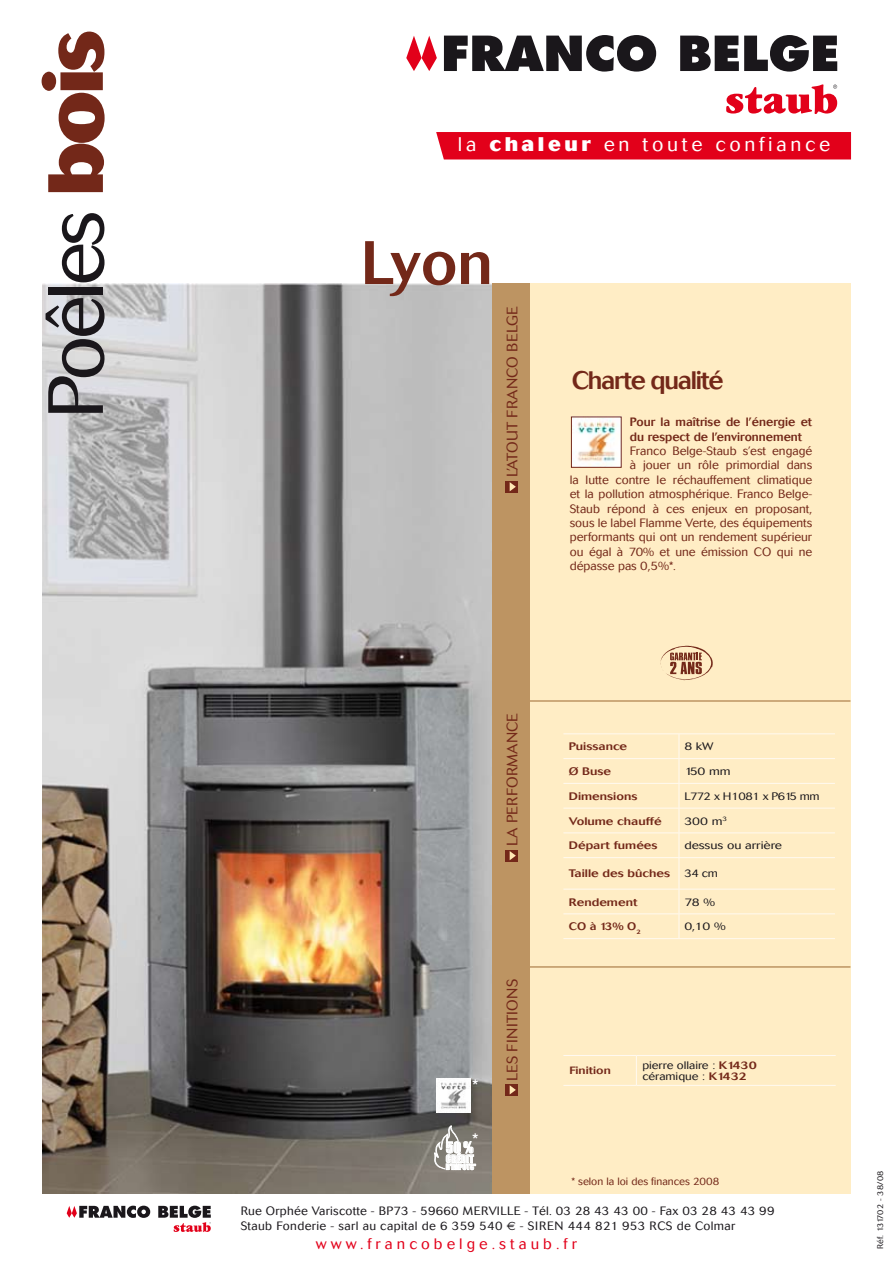
<style>
.page{position:relative;width:893px;height:1263px;background:#fff}
.page>*{position:absolute;margin:0;border:0;box-sizing:border-box;transform-origin:0 0}
.t1{font:300 77.4px "Cosmos";letter-spacing:-.05em;color:#1a171b}
.t2{font:500 60.75px "Cosmos";color:#732819}
.t3{font:500 25.05px "Cosmos";letter-spacing:-.05em;color:#732819}
.t4{font:300 19.65px "Cosmos";letter-spacing:.19em;color:#fff}
.t5{font:300 18px "Cosmos";color:#fff}
.t6{font:300 15px "Cosmos";letter-spacing:.02em;color:#732819}
.t7{font:300 15px "Cosmos";letter-spacing:.27em;color:#e2001a}
.t8{font:14.1px "Impact";color:#fff}
.t9{font:300 12px "Cosmos";color:#732819}
.t10{font:300 12px/15px "Cosmos";letter-spacing:.03em;color:#1a171b}
.t11{font:500 12px/14.4px "Cosmos";color:#732819}
.t12{font:500 10.8px "Cosmos";color:#732819;scale:1.17 1}
.t13{font:300 10.8px "Cosmos";color:#1a171b;scale:1.1 1}
.t14{font:300 10.8px "Cosmos";color:#1a171b;scale:1.17 1}
.t15{font:300 10.8px "Cosmos";letter-spacing:-.04em;color:#1a171b;scale:1.1 1}
.t16{font:500 10.8px "Cosmos";color:#732819;scale:1.1 1}
.t17{font:300 10.5px "Cosmos";color:#732819}
.t18{font:500 10.5px "Cosmos";color:#732819;scale:1.17 1}
.t19{font:9.9px "Impact";color:#fff}
.t20{font:300 8.25px "Cosmos";letter-spacing:.03em;color:#1a171b}
.t21{font:7.35px "Impact";color:#fff}
.s1{font-weight:800;color:#732819}
.s2{font-weight:800}
.s3{font-size:7.05px}
.s4{font-weight:500;color:#732819}
.s5{font-family:"Euro Sans";font-weight:400}
</style>
<div class="page">
<svg style="left:67px;top:1206px;width:83px;height:12px"></svg>
<svg style="left:158px;top:1206px;width:53px;height:26px"></svg>
<div style="left:436px;top:132px;width:415px;height:27px;background:#e2001a"></div>
<svg style="left:406px;top:36px;width:31px;height:35px"></svg>
<svg style="left:726px;top:84px;width:111px;height:30px"></svg>
<svg style="left:444px;top:35px;width:212px;height:37px"></svg>
<svg style="left:680px;top:35px;width:157px;height:37px"></svg>
<div style="left:511px;top:284px;width:339px;height:910px;background:#ffedc5"></div>
<img style="left:43px;top:284px;width:449px;height:910px">
<hr style="left:563px;top:733px;width:116px;height:1px;background:#fffaf1">
<hr style="left:679px;top:733px;width:156px;height:1px;background:#fffaf1">
<hr style="left:563px;top:758px;width:116px;height:1px;background:#fffaf1">
<hr style="left:679px;top:758px;width:156px;height:1px;background:#fffaf1">
<hr style="left:563px;top:783px;width:116px;height:1px;background:#fffaf1">
<hr style="left:679px;top:783px;width:156px;height:1px;background:#fffaf1">
<hr style="left:563px;top:808px;width:116px;height:1px;background:#fffaf1">
<hr style="left:679px;top:808px;width:156px;height:1px;background:#fffaf1">
<hr style="left:563px;top:832px;width:116px;height:1px;background:#fffaf1">
<hr style="left:679px;top:832px;width:156px;height:1px;background:#fffaf1">
<hr style="left:563px;top:913px;width:116px;height:1px;background:#fffaf1">
<hr style="left:679px;top:913px;width:156px;height:1px;background:#fffaf1">
<hr style="left:563px;top:938px;width:116px;height:1px;background:#fffaf1">
<hr style="left:679px;top:938px;width:156px;height:1px;background:#fffaf1">
<svg style="left:679px;top:734px;width:1px;height:123px"></svg>
<svg style="left:679px;top:890px;width:1px;height:48px"></svg>
<hr style="left:563px;top:857px;width:116px;height:1px;background:#fffaf1">
<hr style="left:679px;top:857px;width:156px;height:1px;background:#fffaf1">
<hr style="left:563px;top:889px;width:116px;height:1px;background:#fffaf1">
<hr style="left:679px;top:889px;width:156px;height:1px;background:#fffaf1">
<hr style="left:679px;top:858px;width:1px;height:31px;background:#fffaf1">
<hr style="left:563px;top:1055px;width:73px;height:1px;background:#fffaf1">
<hr style="left:636px;top:1055px;width:200px;height:1px;background:#fffaf1">
<hr style="left:563px;top:1085px;width:73px;height:1px;background:#fffaf1">
<hr style="left:636px;top:1085px;width:200px;height:1px;background:#fffaf1">
<svg style="left:636px;top:1056px;width:1px;height:29px"></svg>
<div style="left:492px;top:284px;width:37px;height:910px;background:#bd9462"></div>
<svg style="left:506px;top:1084px;width:12px;height:12px"></svg>
<svg style="left:510px;top:1085px;width:6px;height:9px"></svg>
<svg style="left:506px;top:850px;width:12px;height:12px"></svg>
<svg style="left:510px;top:851px;width:6px;height:9px"></svg>
<svg style="left:506px;top:481px;width:12px;height:12px"></svg>
<svg style="left:510px;top:482px;width:6px;height:9px"></svg>
<svg style="left:434px;top:1126px;width:42px;height:44px"></svg>
<img style="left:437px;top:1078px;width:34px;height:34px">
<hr style="left:522px;top:966px;width:328px;height:2px;background:#bd9462">
<hr style="left:522px;top:700px;width:328px;height:2px;background:#bd9462">
<svg style="left:660px;top:645px;width:53px;height:36px"></svg>
<img style="left:573px;top:419px;width:46px;height:46px">
<h1 class="t1" style="left:32px;top:419px;width:392px;rotate:-90deg">Poêles <span class="s1">bois</span></h1>
<h3 class="t4" style="left:458px;top:133px;width:374px">la <span class="s2">chaleur</span> en toute confiance</h3>
<h2 class="t2" style="left:361px;top:228px;width:133px">Lyon</h2>
<p class="t6" style="left:504px;top:477px;width:171px;rotate:-90deg">L’ATOUT FRANCO BELGE</p>
<h3 class="t3" style="left:572px;top:366px;width:153px">Charte qualité</h3>
<p class="t11" style="left:630px;top:415px;width:184px">Pour la maîtrise de l’énergie et du respect de l’environnement</p>
<p class="t9" style="left:630px;top:444px;width:184px">Franco Belge-Staub s’est engagé</p>
<p class="t9" style="left:630px;top:458px;width:184px">à jouer un rôle primordial dans</p>
<p class="t9" style="left:570px;top:473px;width:244px">la lutte contre le réchauffement climatique</p>
<p class="t9" style="left:570px;top:487px;width:244px">et la pollution atmosphérique. Franco Belge-</p>
<p class="t9" style="left:570px;top:502px;width:244px">Staub répond à ces enjeux en proposant,</p>
<p class="t9" style="left:570px;top:516px;width:244px">sous le label Flamme Verte, des équipements</p>
<p class="t9" style="left:570px;top:530px;width:244px">performants qui ont un rendement supérieur</p>
<p class="t9" style="left:570px;top:545px;width:244px">ou égal à 70% et une émission CO qui ne</p>
<p class="t9" style="left:570px;top:559px;width:108px">dépasse pas 0,5%*.</p>
<p class="t6" style="left:504px;top:846px;width:133px;rotate:-90deg">LA PERFORMANCE</p>
<h3 class="t5" style="left:472px;top:1075px;width:8px">*</h3>
<h3 class="t5" style="left:472px;top:1130px;width:8px">*</h3>
<p class="t8" style="left:446px;top:1139px;width:29px">50 %</p>
<p class="t19" style="left:446px;top:1152px;width:29px">CRÉDIT</p>
<p class="t21" style="left:446px;top:1162px;width:31px">D'IMPOTS<span class="s3">*</span></p>
<p class="t6" style="left:504px;top:1081px;width:103px;rotate:-90deg">LES FINITIONS</p>
<p class="t12" style="left:569px;top:740px;width:51px">Puissance</p>
<p class="t14" style="left:684px;top:740px;width:26px">8 kW</p>
<p class="t12" style="left:569px;top:765px;width:38px">Ø Buse</p>
<p class="t14" style="left:684px;top:765px;width:41px">150 mm</p>
<p class="t12" style="left:569px;top:790px;width:60px">Dimensions</p>
<p class="t15" style="left:684px;top:790px;width:125px">L772 x H1081 x P615 mm</p>
<p class="t12" style="left:569px;top:814px;width:81px">Volume chauffé</p>
<p class="t14" style="left:684px;top:815px;width:38px">300 m<sup>3</sup></p>
<p class="t12" style="left:569px;top:839px;width:77px">Départ fumées</p>
<p class="t14" style="left:684px;top:839px;width:85px">dessus ou arrière</p>
<p class="t12" style="left:569px;top:867px;width:88px">Taille des bûches</p>
<p class="t13" style="left:684px;top:867px;width:32px">34 cm</p>
<p class="t12" style="left:569px;top:895px;width:60px">Rendement</p>
<p class="t14" style="left:684px;top:896px;width:28px">78 %</p>
<p class="t16" style="left:569px;top:920px;width:67px">CO à 13% O<sub>2</sub></p>
<p class="t14" style="left:684px;top:920px;width:37px">0,10 %</p>
<p class="t18" style="left:569px;top:1065px;width:37px">Finition</p>
<p class="t13" style="left:642px;top:1059px;width:106px">pierre ollaire : <span class="s4">K1430</span></p>
<p class="t13" style="left:642px;top:1070px;width:97px">céramique : <span class="s4">K1432</span></p>
<p class="t17" style="left:571px;top:1176px;width:149px">* selon la loi des finances 2008</p>
<p class="t10" style="left:241px;top:1204px;width:535px">Rue Orphée Variscotte - BP73 - 59660 Merville - Tél. 03 28 43 43 00 - Fax 03 28 43 43 99<br>Staub Fonderie - sarl au capital de 6 359 540 <span class="s5">e</span> - SI REN 444 821 953 RCS de Colmar</p>
<p class="t7" style="left:316px;top:1235px;width:262px">www.francobelge.staub.fr</p>
<p class="t20" style="left:876px;top:1249px;width:80px;rotate:-90deg">Réf. 131702 - 38/08</p>
</div>
